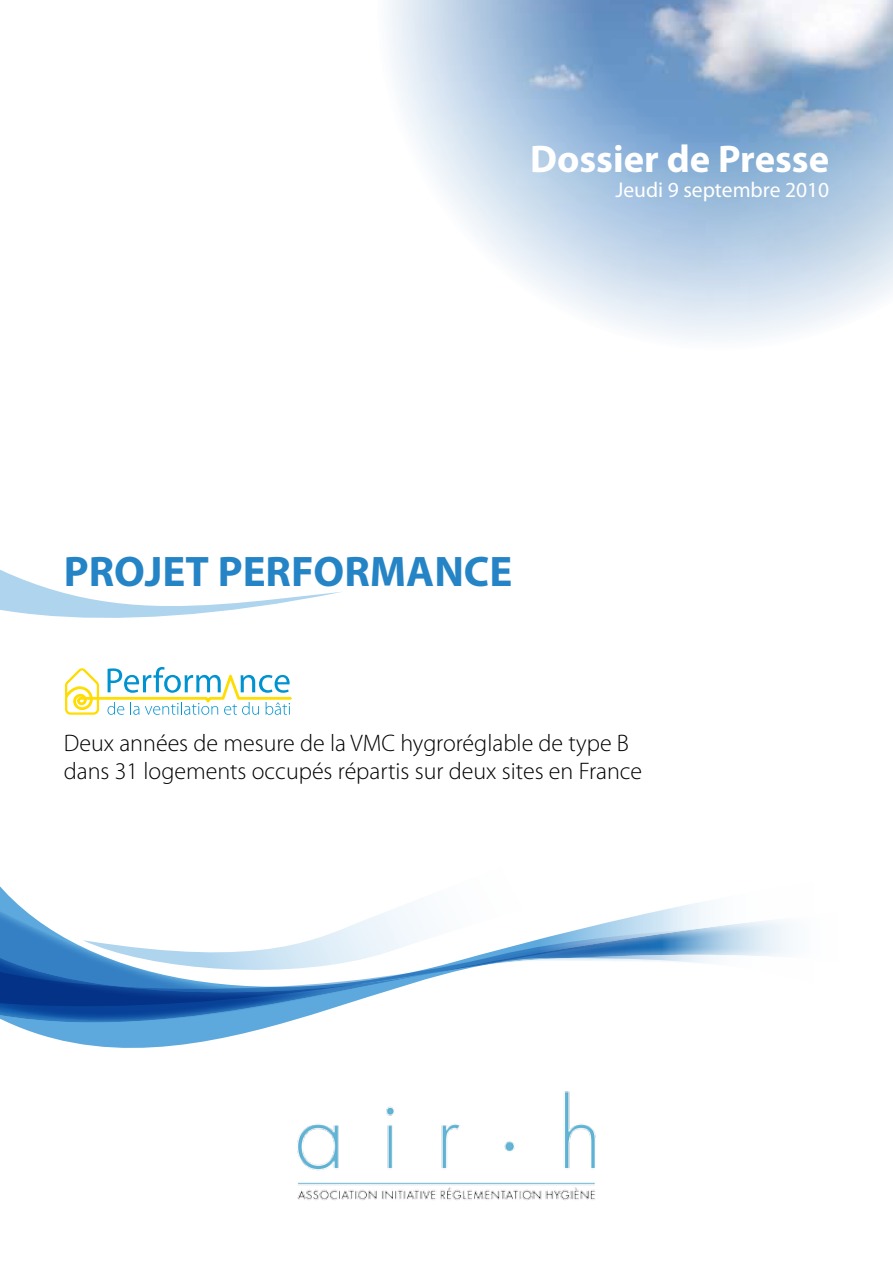
<style>
.page{position:relative;width:893px;height:1263px;background:#fff}
.page>*{position:absolute;margin:0;border:0;box-sizing:border-box;transform-origin:0 0}
.t1{font:700 42.9px "Myriad Pro";color:#2484c6}
.t2{font:700 38.7px "Myriad Pro";color:#fff}
.t3{font:300 24px/28.8px "Myriad Pro";color:#000}
.t4{font:21.45px "Myriad Pro";color:#fff}
</style>
<div class="page">
<img style="left:297px;top:1147px;width:298px;height:54px">
<svg style="left:0;top:886px;width:596px;height:261px"></svg>
<svg style="left:83px;top:886px;width:454px;height:6px"></svg>
<svg style="left:0;top:569px;width:341px;height:49px"></svg>
<div style="left:537px;top:848px;width:356px;height:210px;background:#fff"></div>
<img style="left:388px;top:0;width:505px;height:339px">
<svg style="left:0;top:893px;width:661px;height:148px"></svg>
<svg style="left:65px;top:667px;width:227px;height:48px"></svg>
<h2 class="t2" style="left:530px;top:137px;width:300px">Dossier de Presse</h2>
<p class="t4" style="left:615px;top:178px;width:215px">Jeudi 9 septembre 2010</p>
<h1 class="t1" style="left:64px;top:547px;width:450px">PROJET PERFORMANCE</h1>
<p class="t3" style="left:64px;top:729px;width:580px">Deux années de mesure de la VMC hygroréglable de type B dans 31 logements occupés répartis sur deux sites en France</p>
</div>
